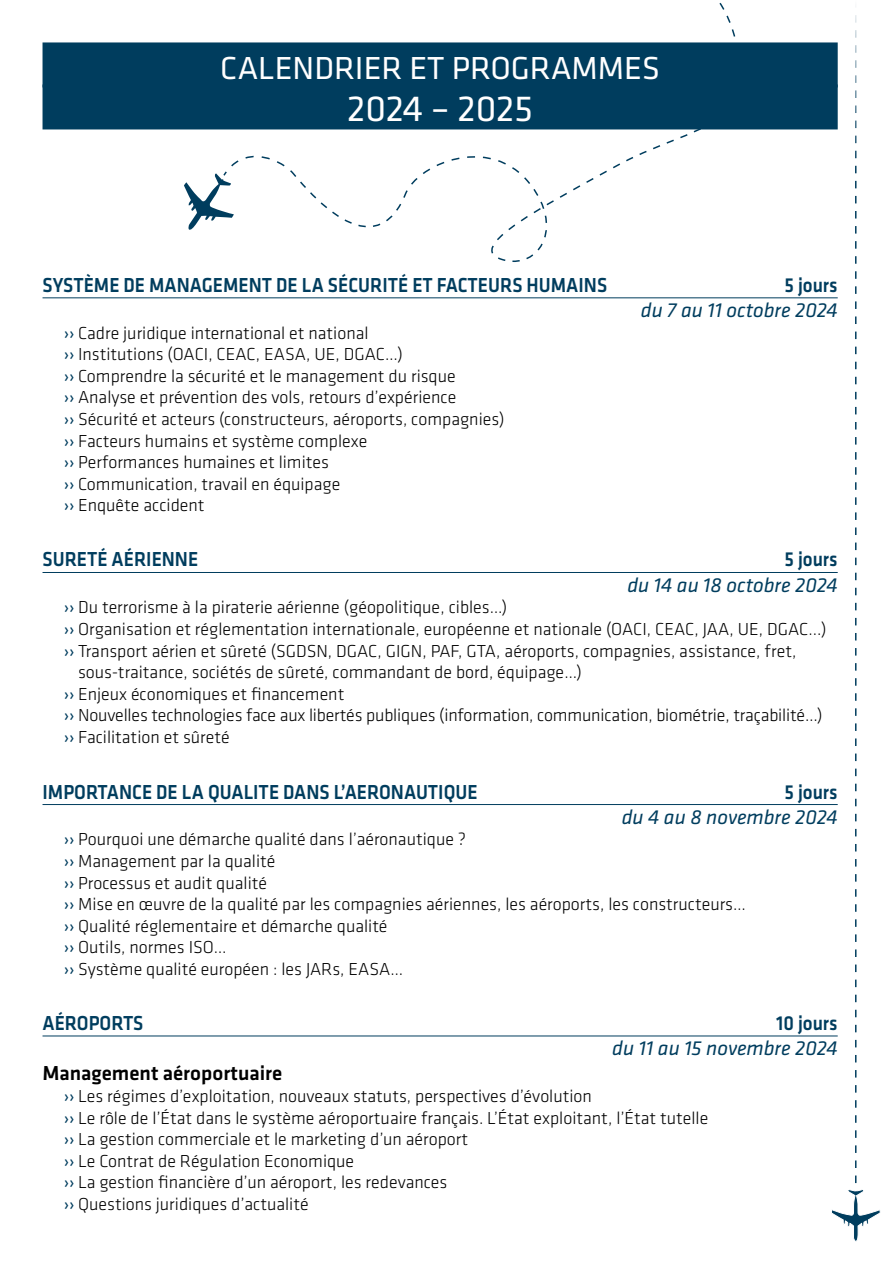
<style>
.page{position:relative;width:893px;height:1263px;background:#fff}
.page>*{position:absolute;margin:0;border:0;box-sizing:border-box;transform-origin:0 0}
.t1{font:37.5px "Klavika Basic";color:#fff}
.t2{font:33px "Klavika Basic";color:#fff}
.t3{font:500 21px "Klavika Basic";color:#003d5e;scale:.9 1}
.t4{font:italic 21px "Klavika Basic";color:#003d5e}
.t5{font:500 21px "Klavika Basic";color:#000}
.t6{font:300 18px/21.6px "Klavika Basic";color:#000}
.s1{font-weight:400;color:#003d5e}
</style>
<div class="page">
<div style="left:43px;top:42px;width:795px;height:45px;background:#003d5e"></div>
<div style="left:43px;top:84px;width:795px;height:45px;background:#003d5e"></div>
<hr style="left:43px;top:297px;width:795px;height:1px;background:#003d5e">
<hr style="left:43px;top:572px;width:795px;height:1px;background:#003d5e">
<hr style="left:43px;top:804px;width:795px;height:1px;background:#003d5e">
<hr style="left:43px;top:1035px;width:795px;height:1px;background:#003d5e">
<svg style="left:831px;top:15px;width:50px;height:1227px"></svg>
<svg style="left:184px;top:173px;width:38px;height:57px"></svg>
<svg style="left:222px;top:2px;width:514px;height:260px"></svg>
<h2 class="t2" style="left:220px;top:46px;width:441px">CALENDRIER ET PROGRAMMES</h2>
<h1 class="t1" style="left:347px;top:84px;width:187px">2024 – 2025</h1>
<p class="t3" style="left:43px;top:271px;width:629px">SYSTÈME DE MANAGEMENT DE LA SÉCURITÉ ET FACTEURS HUMAINS</p>
<p class="t3" style="left:784px;top:271px;width:61px">5 jours</p>
<p class="t4" style="left:641px;top:297px;width:198px">du 7 au 11 octobre 2024</p>
<p class="t6" style="left:64px;top:322px;width:442px"><span class="s1">››</span> Cadre juridique international et national<br><span class="s1">››</span> Institutions (OACI, CEAC, EASA, UE, DGAC…)<br><span class="s1">››</span> Comprendre la sécurité et le management du risque<br><span class="s1">››</span> Analyse et prévention des vols, retours d’expérience<br><span class="s1">››</span> Sécurité et acteurs (constructeurs, aéroports, compagnies) <span class="s1">››</span> Facteurs humains et système complexe<br><span class="s1">››</span> Performances humaines et limites<br><span class="s1">››</span> Communication, travail en équipage<br><span class="s1">››</span> Enquête accident</p>
<p class="t3" style="left:43px;top:545px;width:175px">SURETÉ AÉRIENNE</p>
<p class="t3" style="left:784px;top:545px;width:61px">5 jours</p>
<p class="t4" style="left:627px;top:571px;width:212px">du 14 au 18 octobre 2024</p>
<p class="t6" style="left:64px;top:596px;width:445px"><span class="s1">››</span> Du terrorisme à la piraterie aérienne (géopolitique, cibles…)</p>
<p class="t6" style="left:64px;top:618px;width:764px"><span class="s1">››</span> Organisation et réglementation internationale, européenne et nationale (OACI, CEAC, JAA, UE, DGAC...)</p>
<p class="t6" style="left:64px;top:639px;width:734px"><span class="s1">››</span> Transport aérien et sûreté (SGDSN, DGAC, GIGN, PAF, GTA, aéroports, compagnies, assistance, fret,</p>
<p class="t6" style="left:78px;top:661px;width:505px">sous-traitance, sociétés de sûreté, commandant de bord, équipage…)</p>
<p class="t6" style="left:64px;top:683px;width:282px"><span class="s1">››</span> Enjeux économiques et financement</p>
<p class="t6" style="left:64px;top:704px;width:760px"><span class="s1">››</span> Nouvelles technologies face aux libertés publiques (information, communication, biométrie, traçabilité…)</p>
<p class="t6" style="left:64px;top:726px;width:167px"><span class="s1">››</span> Facilitation et sûreté</p>
<p class="t3" style="left:43px;top:777px;width:485px">IMPORTANCE DE LA QUALITE DANS L’AERONAUTIQUE</p>
<p class="t3" style="left:784px;top:777px;width:61px">5 jours</p>
<p class="t4" style="left:622px;top:803px;width:217px">du 4 au 8 novembre 2024</p>
<p class="t6" style="left:64px;top:828px;width:684px"><span class="s1">››</span> Pourquoi une démarche qualité dans l’aéronautique ?<br><span class="s1">››</span> Management par la qualité<br><span class="s1">››</span> Processus et audit qualité<br><span class="s1">››</span> Mise en œuvre de la qualité par les compagnies aériennes, les aéroports, les constructeurs… <span class="s1">››</span> Qualité réglementaire et démarche qualité<br><span class="s1">››</span> Outils, normes ISO…<br><span class="s1">››</span> Système qualité européen : les JARs, EASA…</p>
<p class="t3" style="left:43px;top:1009px;width:114px">AÉROPORTS</p>
<p class="t3" style="left:776px;top:1009px;width:70px">10 jours</p>
<p class="t4" style="left:612px;top:1035px;width:227px">du 11 au 15 novembre 2024</p>
<p class="t5" style="left:43px;top:1059px;width:241px">Management aéroportuaire</p>
<p class="t6" style="left:64px;top:1085px;width:646px"><span class="s1">››</span> Les régimes d’exploitation, nouveaux statuts, perspectives d’évolution<br><span class="s1">››</span> Le rôle de l’État dans le système aéroportuaire français. L’État exploitant, l’État tutelle <span class="s1">››</span> La gestion commerciale et le marketing d’un aéroport<br><span class="s1">››</span> Le Contrat de Régulation Economique<br><span class="s1">››</span> La gestion financière d’un aéroport, les redevances<br><span class="s1">››</span> Questions juridiques d’actualité</p>
</div>
